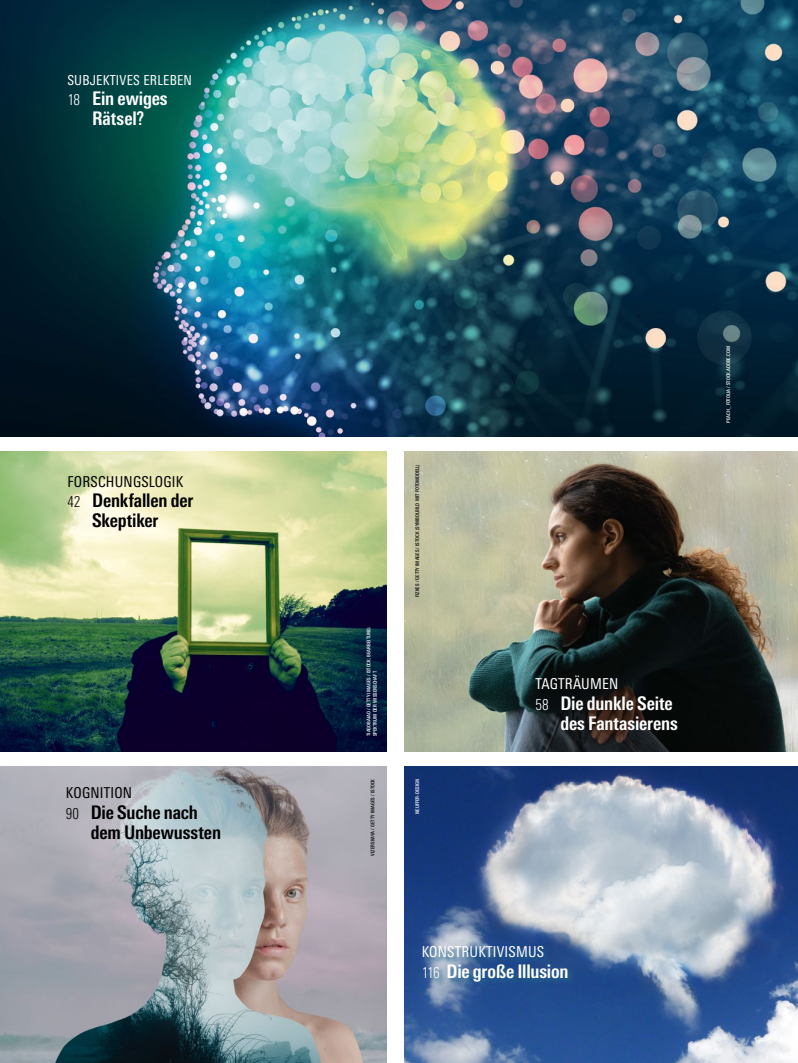
<style>
.page{position:relative;width:798px;height:1063px;background:#fff}
.page>*{position:absolute;margin:0;border:0;box-sizing:border-box;transform-origin:0 0}
.t1{font:700 condensed 18.75px/20px "Univers Next Pro";letter-spacing:-.01em;color:#fff;text-align:center}
.t2{font:700 condensed 18.75px/20px "Univers Next Pro";letter-spacing:-.01em;color:#000;text-align:center}
.t3{font:condensed 15px "Univers Next Pro";letter-spacing:.015em;color:#fff}
.t4{font:condensed 15px "Univers Next Pro";letter-spacing:.015em;color:#000}
.t5{font:condensed 13.75px "Univers Next Pro";letter-spacing:.015em;color:#fff}
.t6{font:500 condensed 5px/6.2px "Univers Next Pro";letter-spacing:.01em;color:#fff}
.t7{font:500 condensed 5px "Univers Next Pro";letter-spacing:.01em;color:#000}
.s1{font-weight:300;font-size:15px}
</style>
<div class="page">
<img style="left:0;top:0;width:797px;height:436px">
<img style="left:0;top:451px;width:386px;height:300px">
<img style="left:0;top:766px;width:386px;height:297px">
<img style="left:404px;top:451px;width:393px;height:300px">
<img style="left:404px;top:766px;width:393px;height:297px">
<svg style="left:423px;top:946px;width:151px;height:43px;background:#3b6396"></svg>
<h3 class="t5" style="left:67px;top:72px;width:126px">SUBJEKTIVES ERLEBEN</h3>
<h1 class="t1" style="left:67px;top:89px;width:102px"><span class="s1">18</span> Ein ewiges<br>Rätsel?</h1>
<h2 class="t4" style="left:67px;top:473px;width:117px">FORSCHUNGSLOGIK</h2>
<h1 class="t2" style="left:67px;top:491px;width:127px"><span class="s1">42</span> Denkfallen der<br>Skeptiker</h1>
<h2 class="t4" style="left:66px;top:784px;width:68px">KOGNITION</h2>
<h1 class="t2" style="left:91px;top:802px;width:132px;text-align:left;text-indent:-25px"><span class="s1">90</span> Die Suche nach dem Unbewussten</h1>
<p class="t6" style="left:365px;top:736px;width:111px;rotate:-90deg">TIAGOBAIAO / GETTY IMAGES / ISTOCK; BEARBEITUNG:<br>SPEKTRUM DER WISSENSCHAFT</p>
<p class="t7" style="left:369px;top:856px;width:78px;rotate:-90deg">VIZERSKAYA / GETTY IMAGES / ISTOCK</p>
<p class="t7" style="left:414px;top:597px;width:135px;rotate:-90deg">FIZKES / GETTY IMAGES / ISTOCK (SYMBOLBILD MIT FOTOMODELL)</p>
<p class="t6" style="left:414px;top:814px;width:37px;rotate:-90deg">NEUFFER-DESIGN</p>
<h2 class="t3" style="left:535px;top:675px;width:84px">TAGTRÄUMEN</h2>
<h1 class="t1" style="left:535px;top:693px;width:144px;text-align:right"><span class="s1">58</span> Die dunkle Seite des Fantasierens</h1>
<h2 class="t3" style="left:421px;top:943px;width:124px">KONSTRUKTIVISMUS</h2>
<h1 class="t1" style="left:421px;top:961px;width:148px"><span class="s1">116</span> Die große Illusion</h1>
<p class="t6" style="left:724px;top:423px;width:78px;rotate:-90deg">PEACH_ FOTOLIA / STOCK.ADOBE.COM</p>
</div>
